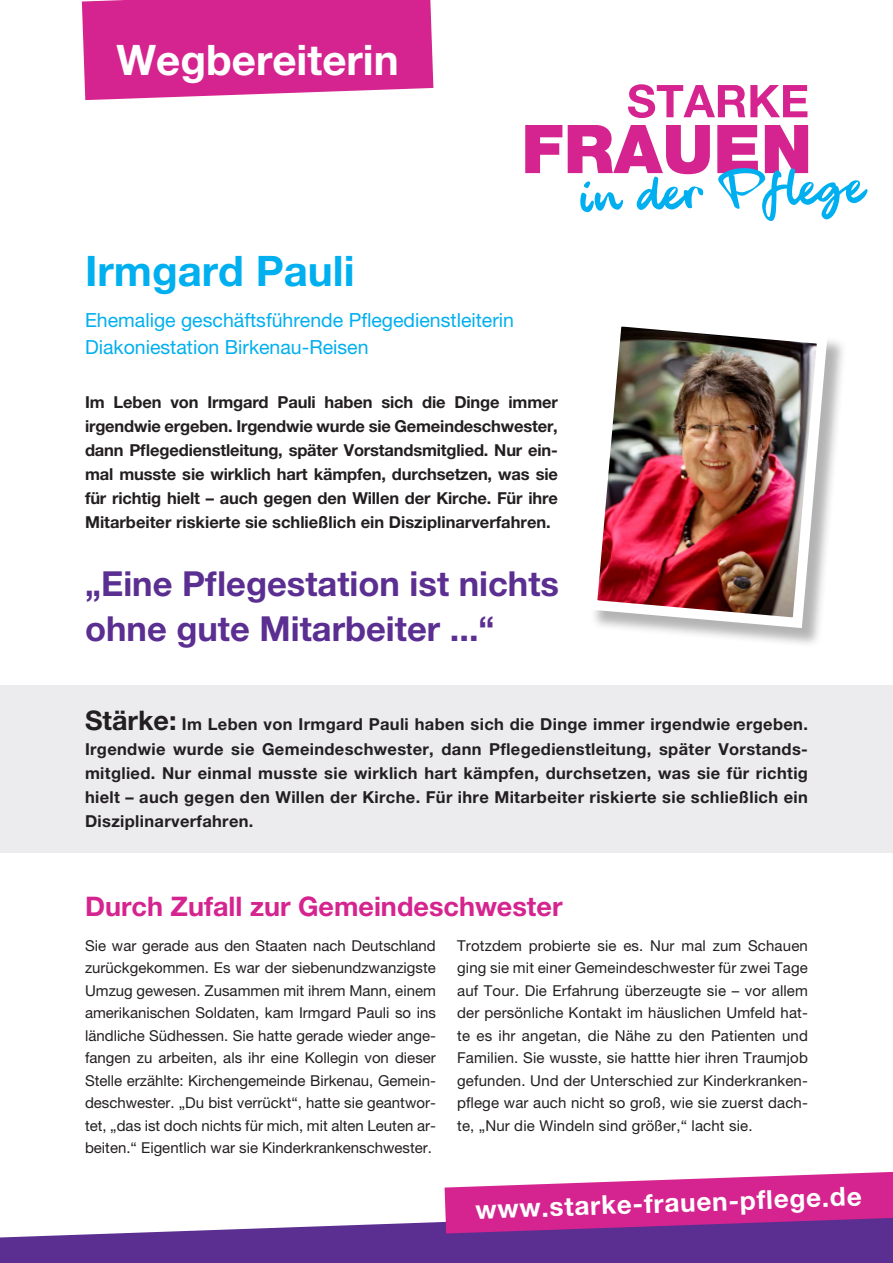
<style>
.page{position:relative;width:893px;height:1263px;background:#fff}
.page>*{position:absolute;margin:0;border:0;box-sizing:border-box;transform-origin:0 0}
.t1{font:700 42.15px "Helvetica Neue LT Pro";color:#fff}
.t2{font:700 42.15px "Helvetica Neue LT Pro";color:#00afef}
.t3{font:700 34.5px/45px "Helvetica Neue LT Pro";color:#5b2e91}
.t4{font:700 27px "Helvetica Neue LT Pro";color:#d5248f}
.t5{font:700 26.1px "Helvetica Neue LT Pro";color:#fff}
.t6{font:19.5px/27.8px "Helvetica Neue LT Pro";color:#00afef}
.t7{font:700 16.5px/24px "Helvetica Neue LT Pro";letter-spacing:.01em;color:#231f20;text-align:justify}
.t8{font:15px/22.5px "Helvetica Neue LT Pro";letter-spacing:.005em;color:#231f20;text-align:justify}
.s1{font-size:27px}
</style>
<div class="page">
<svg style="left:628px;top:84px;width:179px;height:34px"></svg>
<svg style="left:525px;top:125px;width:342px;height:96px"></svg>
<svg style="left:0;top:1222px;width:893px;height:41px;background:#6c449c"></svg>
<svg style="left:445px;top:1172px;width:448px;height:61px;background:#cb419d"></svg>
<div style="left:0;top:685px;width:893px;height:168px;background:#ececee"></div>
<svg style="left:82px;top:0;width:351px;height:100px;background:#d73296"></svg>
<div style="left:589px;top:319px;width:259px;height:329px;background:#231f20;opacity:.34"></div>
<img style="left:589px;top:319px;width:244px;height:314px">
<h1 class="t1" style="left:117px;top:34px;width:284px">Wegbereiterin</h1>
<h1 class="t2" style="left:85px;top:245px;width:271px">Irmgard Pauli</h1>
<h3 class="t6" style="left:85px;top:306px;width:431px">Ehemalige geschäftsführende Pflegedienstleiterin<br>Diakoniestation Birkenau-Reisen</h3>
<p class="t7" style="left:85px;top:390px;width:474px">Im Leben von Irmgard Pauli haben sich die Dinge immer irgendwie ergeben. Irgendwie wurde sie Gemeindeschwester, dann Pflegedienstleitung, später Vorstandsmitglied. Nur ein&shy;mal musste sie wirklich hart kämpfen, durchsetzen, was sie für richtig hielt – auch gegen den Willen der Kirche. Für ihre Mitarbeiter riskierte sie schließlich ein Disziplinarverfahren.</p>
<h2 class="t3" style="left:85px;top:561px;width:475px">„Eine Pflegestation ist nichts ohne gute Mitarbeiter ...“</h2>
<p class="t7" style="left:85px;top:712px;width:724px"><span class="s1">Stärke:</span> Im Leben von Irmgard Pauli haben sich die Dinge immer irgendwie ergeben.<br>Irgendwie wurde sie Gemeindeschwester, dann Pflegedienstleitung, später Vorstands&shy;mitglied. Nur einmal musste sie wirklich hart kämpfen, durchsetzen, was sie für richtig hielt – auch gegen den Willen der Kirche. Für ihre Mitarbeiter riskierte sie schließlich ein Disziplinarverfahren.</p>
<h3 class="t4" style="left:85px;top:889px;width:479px">Durch Zufall zur Gemeindeschwester</h3>
<p class="t8" style="left:85px;top:934px;width:352px">Sie war gerade aus den Staaten nach Deutschland zurückgekommen. Es war der siebenundzwanzigste Umzug gewesen. Zusammen mit ihrem Mann, einem amerikanischen Soldaten, kam Irmgard Pauli so ins ländliche Südhessen. Sie hatte gerade wieder ange&shy;fangen zu arbeiten, als ihr eine Kollegin von dieser Stelle erzählte: Kirchengemeinde Birkenau, Gemein&shy;deschwester. „Du bist verrückt“, hatte sie geantwor&shy;tet, „das ist doch nichts für mich, mit alten Leuten ar&shy;beiten.“ Eigentlich war sie Kinderkrankenschwester.</p>
<p class="t8" style="left:457px;top:934px;width:352px">Trotzdem probierte sie es. Nur mal zum Schauen ging sie mit einer Gemeindeschwester für zwei Tage auf Tour. Die Erfahrung überzeugte sie – vor allem der persönliche Kontakt im häuslichen Umfeld hat&shy;te es ihr angetan, die Nähe zu den Patienten und Familien. Sie wusste, sie hattte hier ihren Traumjob gefunden. Und der Unterschied zur Kinderkranken&shy;pflege war auch nicht so groß, wie sie zuerst dach&shy;te, „Nur die Windeln sind größer,“ lacht sie.</p>
<h3 class="t5" style="left:475px;top:1193px;width:388px;rotate:-2deg">www.starke-frauen-pflege.de</h3>
</div>
